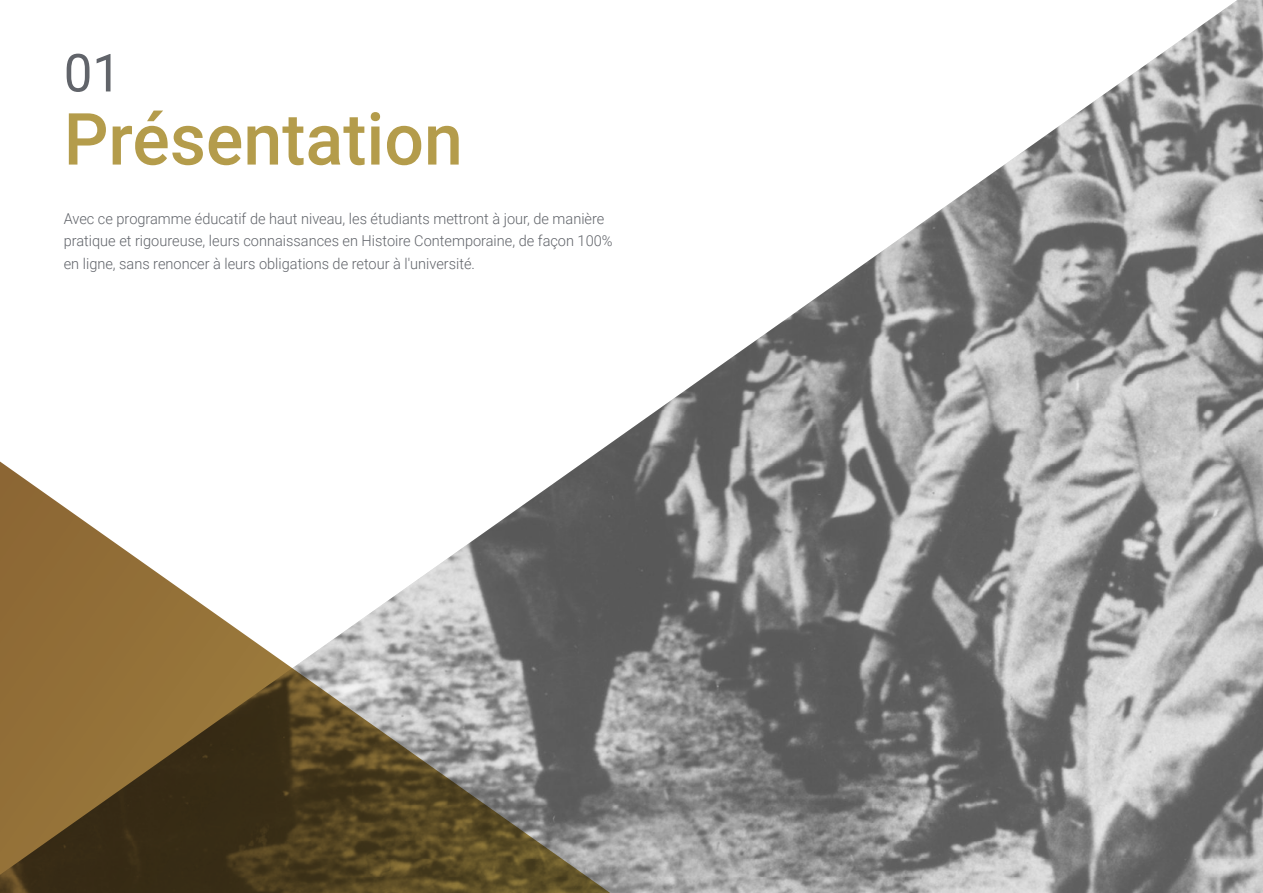
<style>
.page{position:relative;width:1263px;height:893px;background:#fff}
.page>*{position:absolute;margin:0;border:0;box-sizing:border-box;transform-origin:0 0}
.t1{font:500 72px "Roboto";color:#b49c4b}
.t2{font:52.5px "Roboto";color:#61646a}
.t3{font:300 15px/22.5px "Roboto";color:#61646a}
</style>
<div class="page">
<img style="left:606px;top:0;width:657px;height:893px">
<svg style="left:0;top:446px;width:640px;height:447px"></svg>
<h2 class="t2" style="left:64px;top:36px;width:59px">01</h2>
<h1 class="t1" style="left:64px;top:89px;width:401px">Présentation</h1>
<p class="t3" style="left:64px;top:207px;width:550px">Avec ce programme éducatif de haut niveau, les étudiants mettront à jour, de manière pratique et rigoureuse, leurs connaissances en Histoire Contemporaine, de façon 100% en ligne, sans renoncer à leurs obligations de retour à l'université.</p>
</div>
